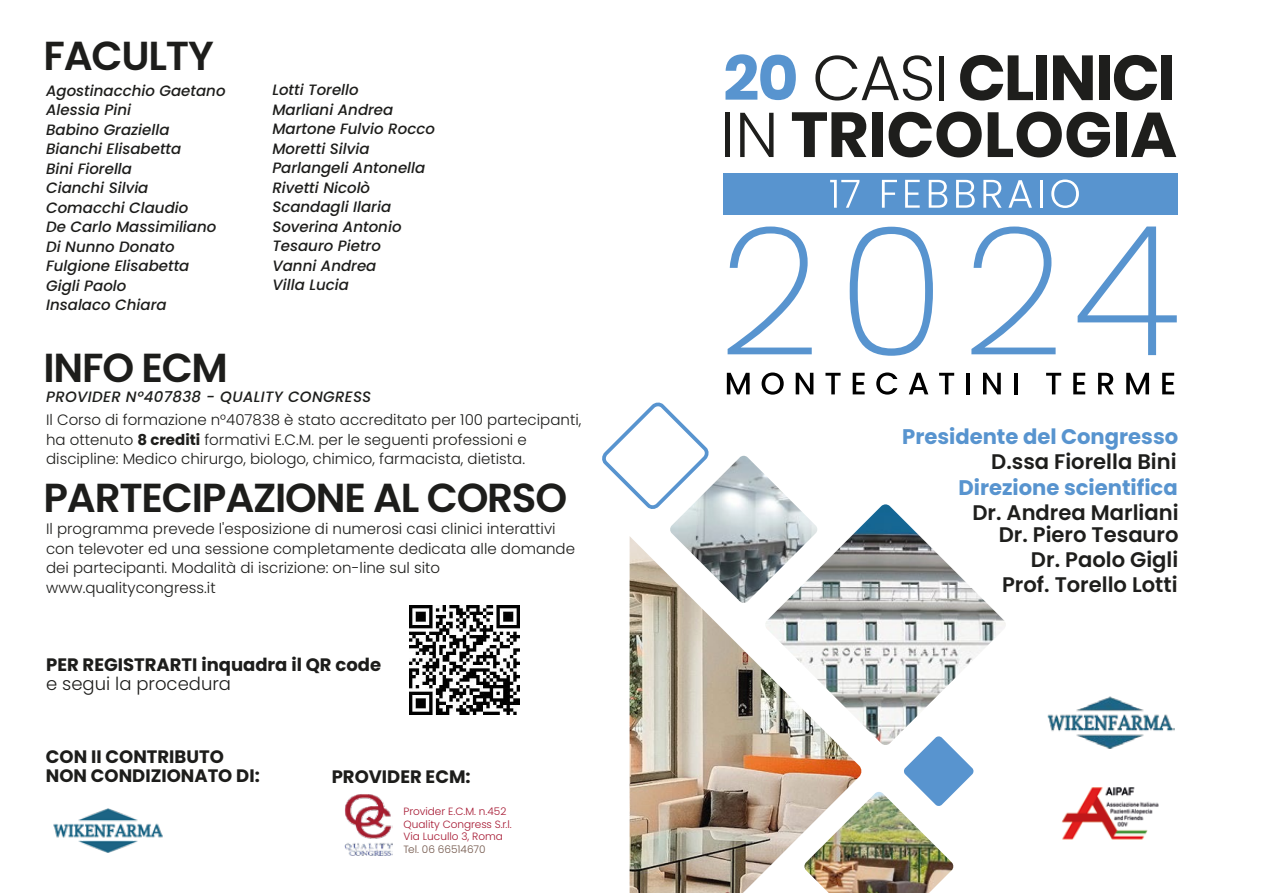
<style>
.page{position:relative;width:1263px;height:893px;background:#fff}
.page>*{position:absolute;margin:0;border:0;box-sizing:border-box;transform-origin:0 0}
.t1{font:600 40.5px "Poppins";letter-spacing:-.03em;color:#1d1d1b}
.t2{font:600 21.15px/25.3px "Poppins";color:#1e1e1c;text-align:right}
.t3{font:700 21.15px "Poppins";color:#5894cf}
.t4{font:700 18px/19.5px "Poppins";color:#1d1d1b}
.t5{font:300 18px "Poppins";color:#1d1d1b}
.t6{font:300 15px/19.5px "Poppins";color:#1d1d1b}
.t7{font:italic 500 15px/19.5px "Poppins";color:#1d1d1b}
.t8{font:italic 500 15px "Poppins";letter-spacing:.02em;color:#1d1e1c}
.t9{font:300 10.5px/12.6px "Poppins";color:#a61832}
.t10{font:300 10.5px "Poppins";color:#715549}
.s1{font-weight:700}
</style>
<div class="page">
<img style="left:345px;top:794px;width:47px;height:61px">
<img style="left:53px;top:808px;width:110px;height:45px">
<img style="left:410px;top:605px;width:109px;height:110px">
<svg style="left:904px;top:746px;width:70px;height:47px"></svg>
<img style="left:851px;top:504px;width:155px;height:242px">
<img style="left:670px;top:456px;width:147px;height:80px">
<img style="left:630px;top:536px;width:232px;height:357px">
<img style="left:804px;top:792px;width:150px;height:101px">
<img style="left:1047px;top:696px;width:128px;height:53px">
<svg style="left:602px;top:402px;width:111px;height:111px"></svg>
<svg style="left:725px;top:54px;width:71px;height:46px"></svg>
<svg style="left:815px;top:55px;width:117px;height:46px"></svg>
<hr style="left:939px;top:56px;width:4px;height:44px;background:#1e1e1c">
<svg style="left:960px;top:55px;width:73px;height:46px"></svg>
<div style="left:1036px;top:55px;width:11px;height:45px;background:#1e1e1c"></div>
<svg style="left:1053px;top:55px;width:40px;height:45px"></svg>
<div style="left:1098px;top:55px;width:11px;height:45px;background:#1e1e1c"></div>
<svg style="left:1114px;top:55px;width:43px;height:46px"></svg>
<div style="left:1161px;top:55px;width:11px;height:45px;background:#1e1e1c"></div>
<hr style="left:726px;top:113px;width:4px;height:44px;background:#1e1e1c">
<svg style="left:740px;top:113px;width:33px;height:44px"></svg>
<svg style="left:792px;top:112px;width:74px;height:45px"></svg>
<div style="left:872px;top:112px;width:10px;height:45px;background:#1e1e1c"></div>
<svg style="left:889px;top:112px;width:93px;height:45px"></svg>
<svg style="left:988px;top:112px;width:122px;height:45px"></svg>
<div style="left:1116px;top:112px;width:11px;height:45px;background:#1e1e1c"></div>
<svg style="left:1131px;top:113px;width:45px;height:44px"></svg>
<svg style="left:728px;top:227px;width:84px;height:127px"></svg>
<svg style="left:850px;top:227px;width:83px;height:129px"></svg>
<svg style="left:971px;top:227px;width:84px;height:127px"></svg>
<svg style="left:1077px;top:227px;width:100px;height:128px"></svg>
<div style="left:723px;top:173px;width:455px;height:42px;background:#5894cf"></div>
<svg style="left:882px;top:180px;width:15px;height:28px"></svg>
<svg style="left:905px;top:180px;width:15px;height:28px"></svg>
<svg style="left:929px;top:180px;width:18px;height:28px"></svg>
<svg style="left:956px;top:180px;width:19px;height:28px"></svg>
<svg style="left:983px;top:180px;width:18px;height:28px"></svg>
<svg style="left:1008px;top:180px;width:24px;height:28px"></svg>
<hr style="left:1040px;top:180px;width:3px;height:28px;background:#fff">
<svg style="left:1051px;top:180px;width:28px;height:28px"></svg>
<svg style="left:830px;top:180px;width:29px;height:28px"></svg>
<svg style="left:727px;top:373px;width:23px;height:21px"></svg>
<svg style="left:762px;top:372px;width:22px;height:23px"></svg>
<svg style="left:796px;top:373px;width:17px;height:21px"></svg>
<svg style="left:825px;top:373px;width:15px;height:21px"></svg>
<svg style="left:853px;top:373px;width:12px;height:21px"></svg>
<svg style="left:876px;top:372px;width:21px;height:23px"></svg>
<svg style="left:909px;top:373px;width:19px;height:21px"></svg>
<svg style="left:939px;top:373px;width:15px;height:21px"></svg>
<hr style="left:966px;top:373px;width:4px;height:21px;background:#010101">
<svg style="left:983px;top:373px;width:18px;height:21px"></svg>
<hr style="left:1014px;top:373px;width:3px;height:21px;background:#010101">
<svg style="left:1046px;top:373px;width:15px;height:21px"></svg>
<svg style="left:1073px;top:373px;width:12px;height:21px"></svg>
<svg style="left:1098px;top:373px;width:15px;height:21px"></svg>
<svg style="left:1126px;top:373px;width:23px;height:21px"></svg>
<svg style="left:1162px;top:373px;width:12px;height:21px"></svg>
<img style="left:1061px;top:787px;width:98px;height:53px">
<h1 class="t1" style="left:44px;top:32px;width:172px">FACULTY</h1>
<p class="t7" style="left:46px;top:81px;width:181px">Agostinacchio Gaetano<br>Alessia Pini<br>Babino Graziella<br>Bianchi Elisabetta<br>Bini Fiorella<br>Cianchi Silvia<br>Comacchi Claudio<br>De Carlo Massimiliano<br>Di Nunno Donato<br>Fulgione Elisabetta<br>Gigli Paolo<br>Insalaco Chiara</p>
<p class="t7" style="left:272px;top:80px;width:164px">Lotti Torello<br>Marliani Andrea<br>Martone Fulvio Rocco<br>Moretti Silvia<br>Parlangeli Antonella<br>Rivetti Nicolò<br>Scandagli Ilaria<br>Soverina Antonio<br>Tesauro Pietro<br>Vanni Andrea<br>Villa Lucia</p>
<h1 class="t1" style="left:44px;top:344px;width:186px">INFO ECM</h1>
<p class="t6" style="left:46px;top:410px;width:537px">Il Corso di formazione n°407838 è stato accreditato per 100 partecipanti, ha ottenuto <span class="s1">8 crediti</span> formativi E.C.M. per le seguenti professioni e discipline: Medico chirurgo, biologo, chimico, farmacista, dietista.</p>
<p class="t8" style="left:46px;top:388px;width:327px">PROVIDER N°407838 - QUALITY CONGRESS</p>
<h1 class="t1" style="left:44px;top:474px;width:525px">PARTECIPAZIONE AL CORSO</h1>
<p class="t6" style="left:46px;top:519px;width:530px">Il programma prevede l'esposizione di numerosi casi clinici interattivi con televoter ed una sessione completamente dedicata alle domande dei partecipanti. Modalità di iscrizione: on-line sul sito www.qualitycongress.it</p>
<p class="t4" style="left:46px;top:655px;width:337px">PER REGISTRARTI inquadra il QR code</p>
<p class="t5" style="left:46px;top:674px;width:186px">e segui la procedura</p>
<p class="t4" style="left:46px;top:747px;width:215px">CON II CONTRIBUTO<br>NON CONDIZIONATO DI:</p>
<p class="t4" style="left:332px;top:767px;width:141px">PROVIDER ECM:</p>
<p class="t9" style="left:404px;top:805px;width:110px">Provider E.C.M. n.452<br>Quality Congress S.r.l.<br>Via Lucullo 3, Roma</p>
<p class="t10" style="left:404px;top:843px;width:84px">Tel. 06 66514670</p>
<h2 class="t3" style="left:902px;top:424px;width:278px">Presidente del Congresso</h2>
<h2 class="t2" style="left:991px;top:449px;width:187px">D.ssa Fiorella Bini</h2>
<h2 class="t3" style="left:958px;top:475px;width:221px">Direzione scientifica</h2>
<h2 class="t2" style="left:972px;top:500px;width:208px">Dr. Andrea Marliani</h2>
<h2 class="t2" style="left:1002px;top:547px;width:178px">Dr. Paolo Gigli<br>Prof. Torello Lotti</h2>
<h2 class="t2" style="left:999px;top:522px;width:181px">Dr. Piero Tesauro</h2>
</div>
